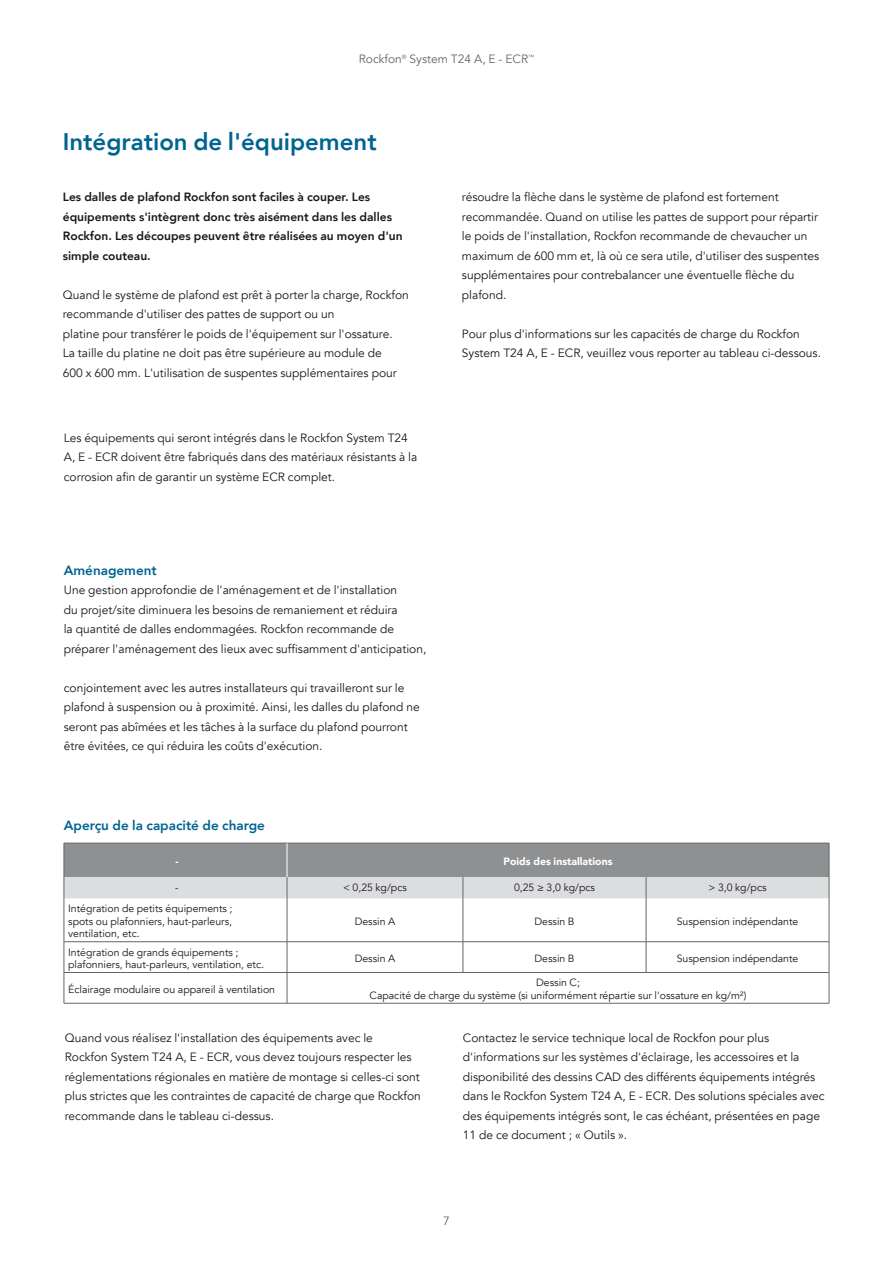
<style>
.page{position:relative;width:893px;height:1263px;background:#fff}
.page>*{position:absolute;margin:0;border:0;box-sizing:border-box;transform-origin:0 0}
.t1{font:800 24px "Avenir";color:#006490}
.t2{font:800 13.5px "Avenir";color:#006490}
.t3{font:12px/19.5px "Avenir";color:#1a171c}
.t4{font:800 12px/19.5px "Avenir";color:#1a171c}
.t5{font:12px "Avenir";color:#646567}
.t6{font:10.5px/12.6px "Avenir";color:#1a171c;text-align:justify}
.t7{font:900 10.5px "Avenir";color:#fff}
</style>
<div class="page">
<hr style="left:829px;top:973px;width:1px;height:30px;background:#646567">
<hr style="left:64px;top:898px;width:1px;height:43px;background:#646567">
<hr style="left:287px;top:898px;width:1px;height:43px;background:#646567">
<hr style="left:463px;top:898px;width:1px;height:43px;background:#646567">
<hr style="left:646px;top:898px;width:1px;height:43px;background:#646567">
<hr style="left:829px;top:898px;width:1px;height:43px;background:#646567">
<hr style="left:64px;top:941px;width:223px;height:1px;background:#646567">
<hr style="left:64px;top:942px;width:1px;height:30px;background:#646567">
<hr style="left:287px;top:941px;width:176px;height:1px;background:#646567">
<hr style="left:287px;top:942px;width:1px;height:30px;background:#646567">
<hr style="left:463px;top:941px;width:183px;height:1px;background:#646567">
<hr style="left:463px;top:942px;width:1px;height:30px;background:#646567">
<hr style="left:646px;top:941px;width:183px;height:1px;background:#646567">
<hr style="left:646px;top:942px;width:1px;height:30px;background:#646567">
<hr style="left:829px;top:942px;width:1px;height:30px;background:#646567">
<hr style="left:64px;top:972px;width:223px;height:1px;background:#646567">
<hr style="left:64px;top:973px;width:1px;height:30px;background:#646567">
<hr style="left:287px;top:972px;width:176px;height:1px;background:#646567">
<hr style="left:287px;top:973px;width:1px;height:30px;background:#646567">
<hr style="left:463px;top:972px;width:183px;height:1px;background:#646567">
<hr style="left:646px;top:972px;width:183px;height:1px;background:#646567">
<hr style="left:64px;top:1003px;width:223px;height:1px;background:#646567">
<hr style="left:287px;top:1003px;width:176px;height:1px;background:#646567">
<hr style="left:463px;top:1003px;width:183px;height:1px;background:#646567">
<hr style="left:646px;top:1003px;width:183px;height:1px;background:#646567">
<svg style="left:64px;top:843px;width:766px;height:55px;background:#abacae"></svg>
<p class="t5" style="left:359px;top:52px;width:177px">Rockfon<sup>®</sup> System T24 A, E - ECR<sup>™</sup></p>
<h1 class="t1" style="left:63px;top:123px;width:315px">Intégration de l'équipement</h1>
<p class="t4" style="left:63px;top:187px;width:341px">Les dalles de plafond Rockfon sont faciles à couper. Les équipements s'intègrent donc très aisément dans les dalles Rockfon. Les découpes peuvent être réalisées au moyen d'un simple couteau.</p>
<p class="t3" style="left:63px;top:285px;width:347px">Quand le système de plafond est prêt à porter la charge, Rockfon recommande d'utiliser des pattes de support ou un<br>platine pour transférer le poids de l'équipement sur l'ossature.<br>La taille du platine ne doit pas être supérieure au module de<br>600 x 600 mm. L'utilisation de suspentes supplémentaires pour</p>
<p class="t3" style="left:64px;top:428px;width:355px">Les équipements qui seront intégrés dans le Rockfon System T24<br>A, E - ECR doivent être fabriqués dans des matériaux résistants à la corrosion afin de garantir un système ECR complet.</p>
<p class="t2" style="left:64px;top:559px;width:94px">Aménagement</p>
<p class="t3" style="left:64px;top:580px;width:364px">Une gestion approfondie de l'aménagement et de l'installation<br>du projet/site diminuera les besoins de remaniement et réduira<br>la quantité de dalles endommagées. Rockfon recommande de préparer l'aménagement des lieux avec suffisamment d'anticipation,</p>
<p class="t3" style="left:64px;top:678px;width:357px">conjointement avec les autres installateurs qui travailleront sur le plafond à suspension ou à proximité. Ainsi, les dalles du plafond ne seront pas abîmées et les tâches à la surface du plafond pourront être évitées, ce qui réduira les coûts d'exécution.</p>
<p class="t2" style="left:64px;top:815px;width:203px">Aperçu de la capacité de charge</p>
<p class="t3" style="left:462px;top:188px;width:359px">résoudre la flèche dans le système de plafond est fortement recommandée. Quand on utilise les pattes de support pour répartir le poids de l'installation, Rockfon recommande de chevaucher un maximum de 600 mm et, là où ce sera utile, d'utiliser des suspentes supplémentaires pour contrebalancer une éventuelle flèche du plafond.</p>
<p class="t3" style="left:462px;top:324px;width:361px">Pour plus d'informations sur les capacités de charge du Rockfon<br>System T24 A, E - ECR, veuillez vous reporter au tableau ci-dessous.</p>
<p class="t7" style="left:175px;top:852px;width:5px">-</p>
<p class="t7" style="left:503px;top:852px;width:111px">Poids des installations</p>
<p class="t6" style="left:175px;top:881px;width:5px">-</p>
<p class="t6" style="left:343px;top:881px;width:65px">&lt; 0,25 kg/pcs</p>
<p class="t6" style="left:514px;top:881px;width:82px">0,25 ≥ 3,0 kg/pcs</p>
<p class="t6" style="left:709px;top:881px;width:59px">&gt; 3,0 kg/pcs</p>
<p class="t6" style="left:68px;top:902px;width:166px">Intégration de petits équipements ; spots ou plafonniers, haut-parleurs, ventilation, etc.</p>
<p class="t6" style="left:355px;top:915px;width:42px">Dessin A</p>
<p class="t6" style="left:534px;top:915px;width:42px">Dessin B</p>
<p class="t6" style="left:677px;top:915px;width:123px">Suspension indépendante</p>
<p class="t6" style="left:68px;top:946px;width:197px">Intégration de grands équipements ; plafonniers, haut-parleurs, ventilation, etc.</p>
<p class="t6" style="left:355px;top:952px;width:42px">Dessin A</p>
<p class="t6" style="left:534px;top:952px;width:42px">Dessin B</p>
<p class="t6" style="left:677px;top:952px;width:123px">Suspension indépendante</p>
<p class="t6" style="left:68px;top:983px;width:208px">Éclairage modulaire ou appareil à ventilation</p>
<p class="t6" style="left:370px;top:977px;width:378px;text-align:center">Dessin C;<br>Capacité de charge du système (si uniformément répartie sur l'ossature en kg/m²)</p>
<p class="t3" style="left:65px;top:1028px;width:358px">Quand vous réalisez l'installation des équipements avec le<br>Rockfon System T24 A, E - ECR, vous devez toujours respecter les réglementations régionales en matière de montage si celles-ci sont plus strictes que les contraintes de capacité de charge que Rockfon recommande dans le tableau ci-dessus.</p>
<p class="t3" style="left:463px;top:1028px;width:363px">Contactez le service technique local de Rockfon pour plus d'informations sur les systèmes d'éclairage, les accessoires et la disponibilité des dessins CAD des différents équipements intégrés dans le Rockfon System T24 A, E - ECR. Des solutions spéciales avec des équipements intégrés sont, le cas échéant, présentées en page 11 de ce document ; « Outils ».</p>
<p class="t5" style="left:443px;top:1213px;width:8px">7</p>
</div>
